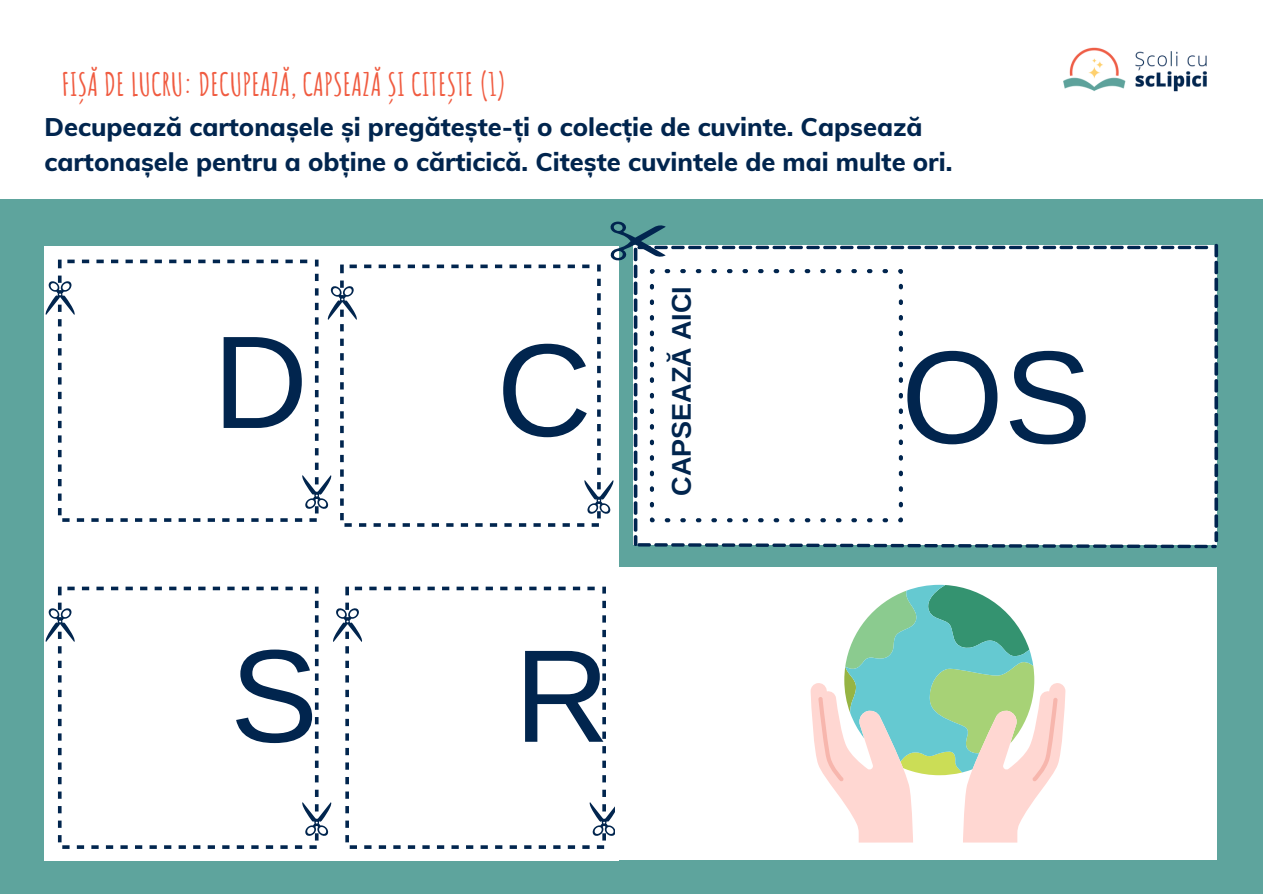
<style>
.page{position:relative;width:1263px;height:894px;background:#fff}
.page>*{position:absolute;margin:0;border:0;box-sizing:border-box;transform-origin:0 0}
.t1{font:132px "Arimo";color:#01254e}
.t2{font:700 31.5px "Amatic SC";color:#f05b40}
.t3{font:700 27px "Arimo";color:#01254e}
.t4{font:800 25.5px/34.8px "Muli";color:#01254e}
</style>
<div class="page">
<div style="left:0;top:0;width:1263px;height:893px;background:#5ea49d"></div>
<div style="left:44px;top:246px;width:575px;height:614px;background:#fff"></div>
<svg style="left:58px;top:259px;width:261px;height:262px"></svg>
<svg style="left:302px;top:475px;width:30px;height:34px"></svg>
<svg style="left:45px;top:280px;width:30px;height:35px"></svg>
<svg style="left:58px;top:586px;width:261px;height:262px"></svg>
<svg style="left:302px;top:802px;width:30px;height:34px"></svg>
<svg style="left:45px;top:607px;width:30px;height:34px"></svg>
<svg style="left:345px;top:586px;width:261px;height:262px"></svg>
<svg style="left:589px;top:802px;width:26px;height:34px"></svg>
<svg style="left:333px;top:607px;width:29px;height:34px"></svg>
<svg style="left:340px;top:264px;width:244px;height:262px"></svg>
<svg style="left:327px;top:285px;width:30px;height:35px"></svg>
<div style="left:615px;top:567px;width:602px;height:292px;background:#fff"></div>
<div style="left:0;top:0;width:1263px;height:199px;background:#fff"></div>
<img style="left:1063px;top:47px;width:144px;height:45px">
<svg style="left:811px;top:584px;width:254px;height:258px"></svg>
<svg style="left:584px;top:221px;width:634px;height:327px;background:#e6eeef"></svg>
<p class="t2" style="left:61px;top:64px;width:447px">FIȘĂ DE LUCRU: DECUPEAZĂ, CAPSEAZĂ ȘI CITEȘTE (1)</p>
<p class="t4" style="left:44px;top:109px;width:909px">Decupează cartonașele și pregătește-ți o colecție de cuvinte. Capsează cartonașele pentru a obține o cărticică. Citește cuvintele de mai multe ori.</p>
<h1 class="t1" style="left:213px;top:308px;width:97px">D</h1>
<h1 class="t1" style="left:496px;top:316px;width:97px">C</h1>
<h1 class="t1" style="left:230px;top:622px;width:89px">S</h1>
<h1 class="t1" style="left:514px;top:622px;width:97px">R</h1>
<p class="t3" style="left:666px;top:496px;width:211px;rotate:-90deg">CAPSEAZĂ AICI</p>
<h1 class="t1" style="left:901px;top:323px;width:192px">OS</h1>
</div>
